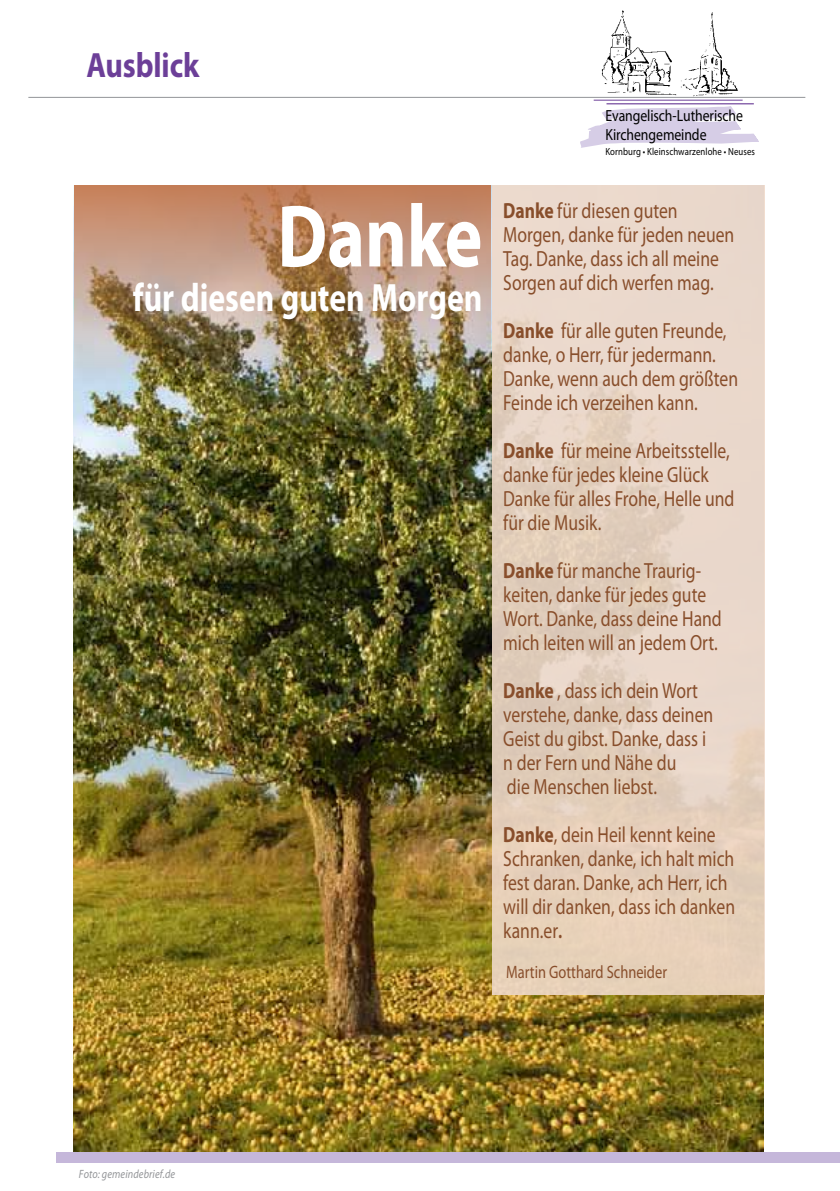
<style>
.page{position:relative;width:840px;height:1191px;background:#fff}
.page>*{position:absolute;margin:0;border:0;box-sizing:border-box;transform-origin:0 0}
.t1{font:700 89.2px "Myriad Pro";color:#fff;scale:.8 1}
.t2{font:700 39.6px "Myriad Pro";color:#fff;scale:.8 1}
.t3{font:700 35.2px "Myriad Pro";letter-spacing:-.005em;color:#6c3f98;scale:.85 1}
.t4{font:22px/24px "Myriad Pro";color:#884e2b;scale:.8 1}
.t5{font:18px "Myriad Pro";color:#884e2b;scale:.8 1}
.t6{font:16.2px/19.2px "Myriad Pro";letter-spacing:-.005em;color:#000;scale:.85 1}
.t7{font:italic 12px "Myriad Pro";letter-spacing:.015em;color:#939598;scale:.85 1}
.t8{font:10.2px "Myriad Pro";letter-spacing:.01em;color:#000;scale:.85 1}
.s1{font-weight:700}
.s2{font-weight:600}
</style>
<div class="page">
<hr style="left:28px;top:97px;width:776px;height:1px;background:#939598">
<img style="left:74px;top:186px;width:689px;height:966px">
<img style="left:75px;top:185px;width:415px;height:199px">
<div style="left:57px;top:1152px;width:782px;height:10px;background:#c5b7da"></div>
<svg style="left:580px;top:106px;width:178px;height:42px"></svg>
<img style="left:678px;top:12px;width:61px;height:88px">
<img style="left:601px;top:10px;width:81px;height:86px">
<hr style="left:593px;top:100px;width:149px;height:1px;background:#6c3f98">
<hr style="left:606px;top:103px;width:147px;height:1px;background:#6c3f98">
<svg style="left:491px;top:185px;width:273px;height:809px;background:#e5d2c1"></svg>
<h3 class="t3" style="left:86px;top:43px;width:134px">Ausblick</h3>
<h1 class="t1" style="left:277px;top:178px;width:257px">Danke</h1>
<h2 class="t2" style="left:133px;top:272px;width:438px">für diesen guten Morgen</h2>
<p class="t6" style="left:605px;top:106px;width:163px">Evangelisch-Lutherische<br>Kirchengemeinde</p>
<p class="t8" style="left:605px;top:145px;width:177px">Kornburg • Kleinschwarzenlohe • Neuses</p>
<p class="t4" style="left:503px;top:198px;width:290px"><span class="s1">Danke</span> für diesen guten<br>Morgen, danke für jeden neuen<br>Tag. Danke, dass ich all meine<br>Sorgen auf dich werfen mag.</p>
<p class="t4" style="left:503px;top:318px;width:295px"><span class="s1">Danke</span> für alle guten Freunde, danke, o Herr, für jedermann.<br>Danke, wenn auch dem größten<br>Feinde ich verzeihen kann.</p>
<p class="t4" style="left:503px;top:438px;width:290px"><span class="s1">Danke</span> für meine Arbeitsstelle, danke für jedes kleine Glück<br>Danke für alles Frohe, Helle und für die Musik.</p>
<p class="t4" style="left:503px;top:558px;width:275px"><span class="s1">Danke</span> für manche Traurig&shy;keiten, danke für jedes gute<br>Wort. Danke, dass deine Hand mich leiten will an jedem Ort.</p>
<p class="t4" style="left:503px;top:678px;width:264px"><span class="s1">Danke</span> , dass ich dein Wort verstehe, danke, dass deinen<br>Geist du gibst. Danke, dass i n der Fern und Nähe du<br>die Menschen liebst.</p>
<p class="t4" style="left:503px;top:822px;width:291px"><span class="s1">Danke</span>, dein Heil kennt keine<br>Schranken, danke, ich halt mich fest daran. Danke, ach Herr, ich will dir danken, dass ich danken kann.er<span class="s2">.</span></p>
<p class="t5" style="left:506px;top:961px;width:202px">Martin Gotthard Schneider</p>
<p class="t7" style="left:79px;top:1166px;width:115px">Foto: gemeindebrief.de</p>
</div>
